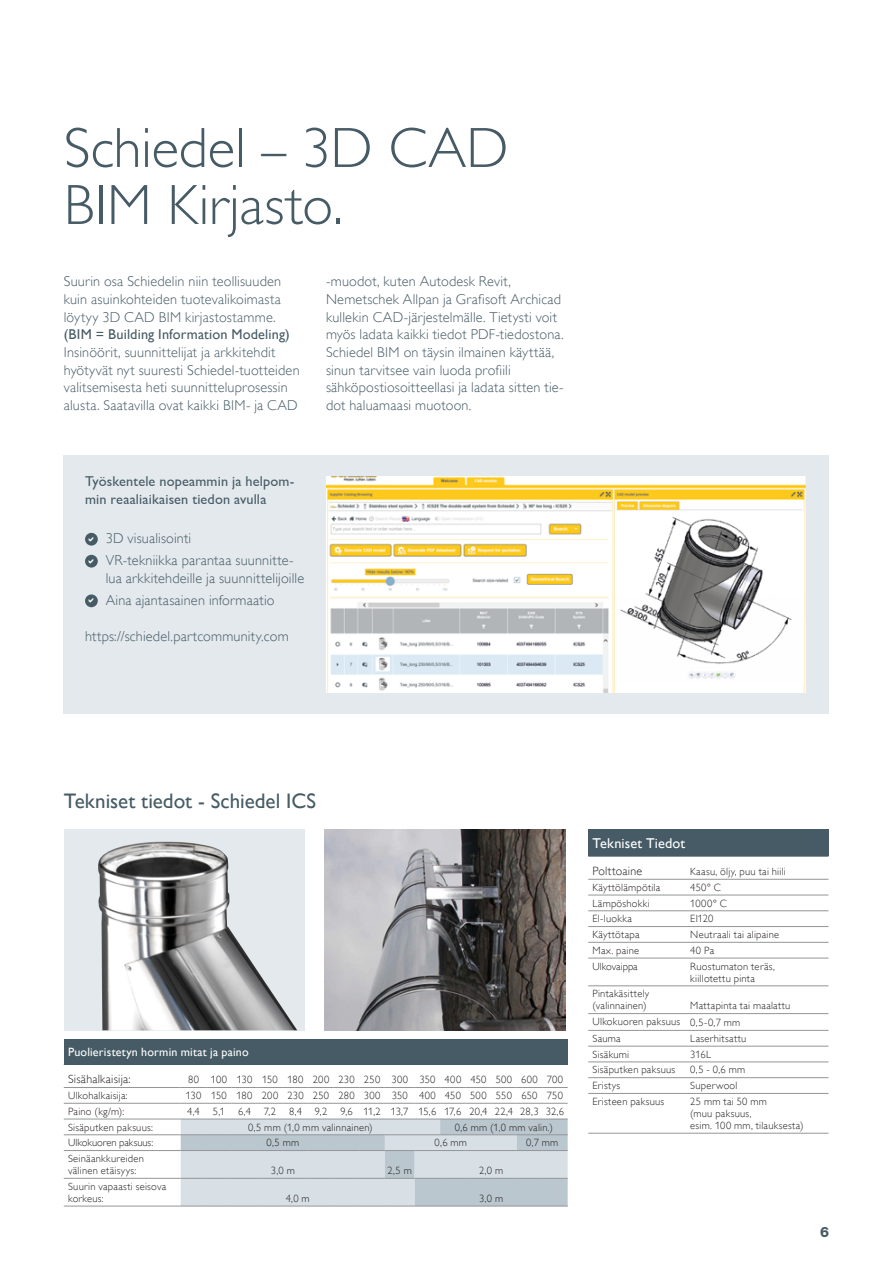
<style>
.page{position:relative;width:893px;height:1263px;background:#fff}
.page>*{position:absolute;margin:0;border:0;box-sizing:border-box;transform-origin:0 0}
.t1{font:300 57px/57px "Gill Alt One";color:#465b65}
.t2{font:21px "Gill Alt One";color:#465b65}
.t3{font:300 14.25px/17.7px "Gill Alt One";letter-spacing:.015em;color:#465b65}
.t4{font:14.25px/17.7px "Gill Sans Alt One WGL Light";letter-spacing:.015em;color:#465b65;text-align:justify}
.t5{font:14.25px/17.7px "Gill Sans Alt One WGL";letter-spacing:.01em;color:#465b65}
.t6{font:14.25px "Gill Alt One";letter-spacing:.01em;color:#465b65}
.t7{font:14.25px "Gill Alt One";letter-spacing:.01em;color:#fff}
.t8{font:800 14.25px "Helvetica Neue LT Std";color:#465b65}
.t9{font:12px "Gill Alt One";letter-spacing:.015em;color:#fff}
.t10{font:300 12px "Gill Alt One";letter-spacing:.02em;color:#231f20}
.t11{font:300 10.5px/12px "Gill Alt One";letter-spacing:.025em;color:#231f20}
.t12{font:300 10.5px "Gill Alt One";letter-spacing:-.01em;color:#231f20}
.t13{font:300 10.5px "Gill Alt One";color:#231f20}
.s1{font-size:49.5px}
.s2{font-family:"Gill Sans Alt One WGL Light";font-weight:400}
</style>
<div class="page">
<div style="left:64px;top:455px;width:765px;height:258px;background:#e3e9ed"></div>
<div style="left:85px;top:533px;width:13px;height:13px;background:#465b65;border-radius:50%"></div>
<div style="left:85px;top:555px;width:13px;height:12px;background:#465b65;border-radius:50%"></div>
<div style="left:85px;top:594px;width:13px;height:13px;background:#465b65;border-radius:50%"></div>
<img style="left:326px;top:476px;width:479px;height:216px">
<img style="left:615px;top:511px;width:188px;height:170px">
<div style="left:64px;top:1039px;width:504px;height:25px;background:#465b65"></div>
<hr style="left:64px;top:1064px;width:117px;height:1px;background:#465b65">
<svg style="left:181px;top:1064px;width:204px;height:1px"></svg>
<hr style="left:385px;top:1064px;width:30px;height:1px;background:#465b65">
<svg style="left:415px;top:1064px;width:153px;height:1px"></svg>
<hr style="left:64px;top:1087px;width:117px;height:1px;background:#939598">
<svg style="left:181px;top:1087px;width:204px;height:1px"></svg>
<hr style="left:385px;top:1087px;width:30px;height:1px;background:#939598">
<svg style="left:415px;top:1087px;width:153px;height:1px"></svg>
<hr style="left:64px;top:1103px;width:117px;height:1px;background:#939598">
<svg style="left:181px;top:1103px;width:204px;height:1px"></svg>
<hr style="left:385px;top:1103px;width:30px;height:1px;background:#939598">
<svg style="left:415px;top:1103px;width:153px;height:1px"></svg>
<hr style="left:64px;top:1119px;width:117px;height:1px;background:#939598">
<hr style="left:64px;top:1134px;width:117px;height:1px;background:#939598">
<hr style="left:64px;top:1150px;width:117px;height:1px;background:#939598">
<hr style="left:64px;top:1178px;width:117px;height:1px;background:#939598">
<hr style="left:64px;top:1206px;width:117px;height:1px;background:#939598">
<svg style="left:181px;top:1119px;width:387px;height:88px;background:#cbd4da"></svg>
<div style="left:588px;top:829px;width:240px;height:27px;background:#465b65"></div>
<hr style="left:588px;top:855px;width:98px;height:2px;background:#465b65">
<hr style="left:686px;top:855px;width:142px;height:2px;background:#465b65">
<hr style="left:588px;top:879px;width:98px;height:1px;background:#939598">
<hr style="left:686px;top:879px;width:142px;height:1px;background:#939598">
<hr style="left:588px;top:895px;width:98px;height:1px;background:#939598">
<hr style="left:686px;top:895px;width:142px;height:1px;background:#939598">
<hr style="left:588px;top:910px;width:98px;height:1px;background:#939598">
<hr style="left:686px;top:910px;width:142px;height:1px;background:#939598">
<hr style="left:588px;top:926px;width:98px;height:1px;background:#939598">
<hr style="left:686px;top:926px;width:142px;height:1px;background:#939598">
<hr style="left:588px;top:942px;width:98px;height:1px;background:#939598">
<hr style="left:686px;top:942px;width:142px;height:1px;background:#939598">
<hr style="left:588px;top:958px;width:98px;height:1px;background:#939598">
<hr style="left:686px;top:958px;width:142px;height:1px;background:#939598">
<hr style="left:588px;top:985px;width:98px;height:1px;background:#939598">
<hr style="left:686px;top:985px;width:142px;height:1px;background:#939598">
<hr style="left:588px;top:1013px;width:98px;height:1px;background:#939598">
<hr style="left:686px;top:1013px;width:142px;height:1px;background:#939598">
<hr style="left:588px;top:1030px;width:98px;height:1px;background:#939598">
<hr style="left:686px;top:1030px;width:142px;height:1px;background:#939598">
<hr style="left:588px;top:1046px;width:98px;height:1px;background:#939598">
<hr style="left:686px;top:1046px;width:142px;height:1px;background:#939598">
<hr style="left:588px;top:1062px;width:98px;height:1px;background:#939598">
<hr style="left:686px;top:1062px;width:142px;height:1px;background:#939598">
<hr style="left:588px;top:1077px;width:98px;height:1px;background:#939598">
<hr style="left:686px;top:1077px;width:142px;height:1px;background:#939598">
<hr style="left:588px;top:1093px;width:98px;height:1px;background:#939598">
<hr style="left:686px;top:1093px;width:142px;height:1px;background:#939598">
<hr style="left:588px;top:1133px;width:98px;height:1px;background:#939598">
<hr style="left:686px;top:1133px;width:142px;height:1px;background:#939598">
<div style="left:64px;top:829px;width:241px;height:201px;background:#e3e9ed"></div>
<img style="left:98px;top:841px;width:199px;height:189px">
<img style="left:325px;top:829px;width:241px;height:201px">
<h1 class="t1" style="left:64px;top:119px;width:446px">Schiedel <span class="s1">–</span> 3D CAD<br>BIM Kirjasto.</h1>
<h3 class="t4" style="left:64px;top:273px;width:219px">Suurin osa Schiedelin niin teollisuuden kuin asuinkohteiden tuotevalikoimasta löytyy 3D CAD BIM kirjastostamme.</h3>
<h3 class="t6" style="left:64px;top:326px;width:228px">(BIM = Building Information Modeling)</h3>
<h3 class="t4" style="left:64px;top:343px;width:237px;text-align:left">Insinöörit, suunnittelijat ja arkkitehdit hyötyvät nyt suuresti Schiedel-tuotteiden valitsemisesta heti suunnitteluprosessin</h3>
<h3 class="t3" style="left:64px;top:396px;width:235px"><span class="s2">alusta.</span> Saatavilla ovat kaikki BIM- ja CAD</h3>
<p class="t3" style="left:326px;top:273px;width:239px">-muodot, kuten Autodesk Revit, Nemetschek Allpan ja Grafisoft Archicad kullekin CAD-järjestelmälle. Tietysti voit myös ladata kaikki tiedot PDF-tiedostona.<br>Schiedel BIM on täysin ilmainen käyttää, sinun tarvitsee vain luoda profiili sähköpostiosoitteellasi ja ladata sitten tie&shy;dot haluamaasi muotoon.</p>
<h3 class="t5" style="left:85px;top:472px;width:211px">Työskentele nopeammin ja helpom&shy;min reaaliaikaisen tiedon avulla</h3>
<h3 class="t3" style="left:106px;top:528px;width:189px;line-height:21.9px">3D visualisointi<br>VR-tekniikka parantaa suunnitte-</h3>
<h3 class="t3" style="left:106px;top:567px;width:200px;line-height:21.9px">lua arkkitehdeille ja suunnittelijoille<br>Aina ajantasainen informaatio</h3>
<h3 class="t3" style="left:85px;top:627px;width:205px">https://schiedel.partcommunity.com</h3>
<h2 class="t2" style="left:64px;top:788px;width:254px">Tekniset tiedot - Schiedel ICS</h2>
<p class="t9" style="left:68px;top:1045px;width:182px">Puolieristetyn hormin mitat ja paino</p>
<p class="t10" style="left:68px;top:1072px;width:64px">Sisähalkaisija:</p>
<p class="t11" style="left:188px;top:1074px;width:377px">80 100 130 150 180 200 230 250 300 350 400 450 500 600 700</p>
<p class="t11" style="left:68px;top:1089px;width:61px">Ulkohalkaisija:</p>
<p class="t11" style="left:186px;top:1089px;width:379px">130 150 180 200 230 250 280 300 350 400 450 500 550 650 750</p>
<p class="t11" style="left:68px;top:1105px;width:58px">Paino (kg/m):</p>
<p class="t12" style="left:187px;top:1105px;width:378px">4,4 5,1 6,4 7,2 8,4 9,2 9,6 11,2 13,7 15,6 17,6 20,4 22,4 28,3 32,6</p>
<p class="t11" style="left:68px;top:1121px;width:86px">Sisäputken paksuus:</p>
<p class="t11" style="left:248px;top:1121px;width:126px">0,5 mm (1,0 mm valinnainen)</p>
<p class="t11" style="left:455px;top:1121px;width:100px">0,6 mm (1,0 mm valin.)</p>
<p class="t13" style="left:68px;top:1137px;width:87px">Ulkokuoren paksuus:</p>
<p class="t11" style="left:266px;top:1137px;width:34px">0,5 mm</p>
<p class="t11" style="left:435px;top:1137px;width:34px">0,6 mm</p>
<p class="t11" style="left:526px;top:1137px;width:34px">0,7 mm</p>
<p class="t11" style="left:68px;top:1152px;width:78px">Seinäankkureiden välinen etäisyys:</p>
<p class="t11" style="left:271px;top:1164px;width:26px">3,0 m</p>
<p class="t11" style="left:388px;top:1164px;width:26px">2,5 m</p>
<p class="t11" style="left:479px;top:1164px;width:26px">2,0 m</p>
<p class="t11" style="left:68px;top:1180px;width:100px">Suurin vapaasti seisova korkeus:</p>
<p class="t11" style="left:286px;top:1192px;width:26px">4,0 m</p>
<p class="t11" style="left:479px;top:1192px;width:26px">3,0 m</p>
<h3 class="t7" style="left:592px;top:834px;width:94px">Tekniset Tiedot</h3>
<p class="t10" style="left:592px;top:864px;width:51px">Polttoaine</p>
<p class="t11" style="left:690px;top:865px;width:97px">Kaasu, öljy, puu tai hiili</p>
<p class="t11" style="left:592px;top:881px;width:69px">Käyttölämpötila</p>
<p class="t11" style="left:690px;top:881px;width:32px">450° C</p>
<p class="t11" style="left:592px;top:897px;width:59px">Lämpöshokki</p>
<p class="t11" style="left:690px;top:897px;width:38px">1000° C</p>
<p class="t11" style="left:592px;top:913px;width:41px">El-luokka</p>
<p class="t11" style="left:690px;top:913px;width:25px">EI120</p>
<p class="t11" style="left:592px;top:928px;width:49px">Käyttötapa</p>
<p class="t11" style="left:690px;top:928px;width:90px">Neutraali tai alipaine</p>
<p class="t11" style="left:592px;top:944px;width:48px">Max. paine</p>
<p class="t11" style="left:690px;top:944px;width:25px">40 Pa</p>
<p class="t13" style="left:592px;top:960px;width:47px">Ulkovaippa</p>
<p class="t11" style="left:690px;top:960px;width:86px">Ruostumaton teräs, kiillotettu pinta</p>
<p class="t11" style="left:592px;top:988px;width:58px">Pintakäsittely (valinnainen)</p>
<p class="t11" style="left:592px;top:998px;width:199px;line-height:15.8px;text-indent:98px">Mattapinta tai maalattu<br>Ulkokuoren paksuus 0,5-0,7 mm</p>
<p class="t11" style="left:592px;top:1032px;width:30px">Sauma</p>
<p class="t11" style="left:690px;top:1032px;width:58px">Laserhitsattu</p>
<p class="t11" style="left:592px;top:1048px;width:38px">Sisäkumi</p>
<p class="t11" style="left:690px;top:1048px;width:22px">316L</p>
<p class="t11" style="left:592px;top:1064px;width:84px">Sisäputken paksuus</p>
<p class="t11" style="left:690px;top:1064px;width:56px">0,5 - 0,6 mm</p>
<p class="t11" style="left:592px;top:1080px;width:29px">Eristys</p>
<p class="t11" style="left:690px;top:1080px;width:49px">Superwool</p>
<p class="t11" style="left:592px;top:1095px;width:73px">Eristeen paksuus</p>
<p class="t11" style="left:690px;top:1095px;width:115px">25 mm tai 50 mm<br>(muu paksuus,<br>esim. 100 mm, tilauksesta)</p>
<h3 class="t8" style="left:820px;top:1223px;width:10px">6</h3>
</div>
